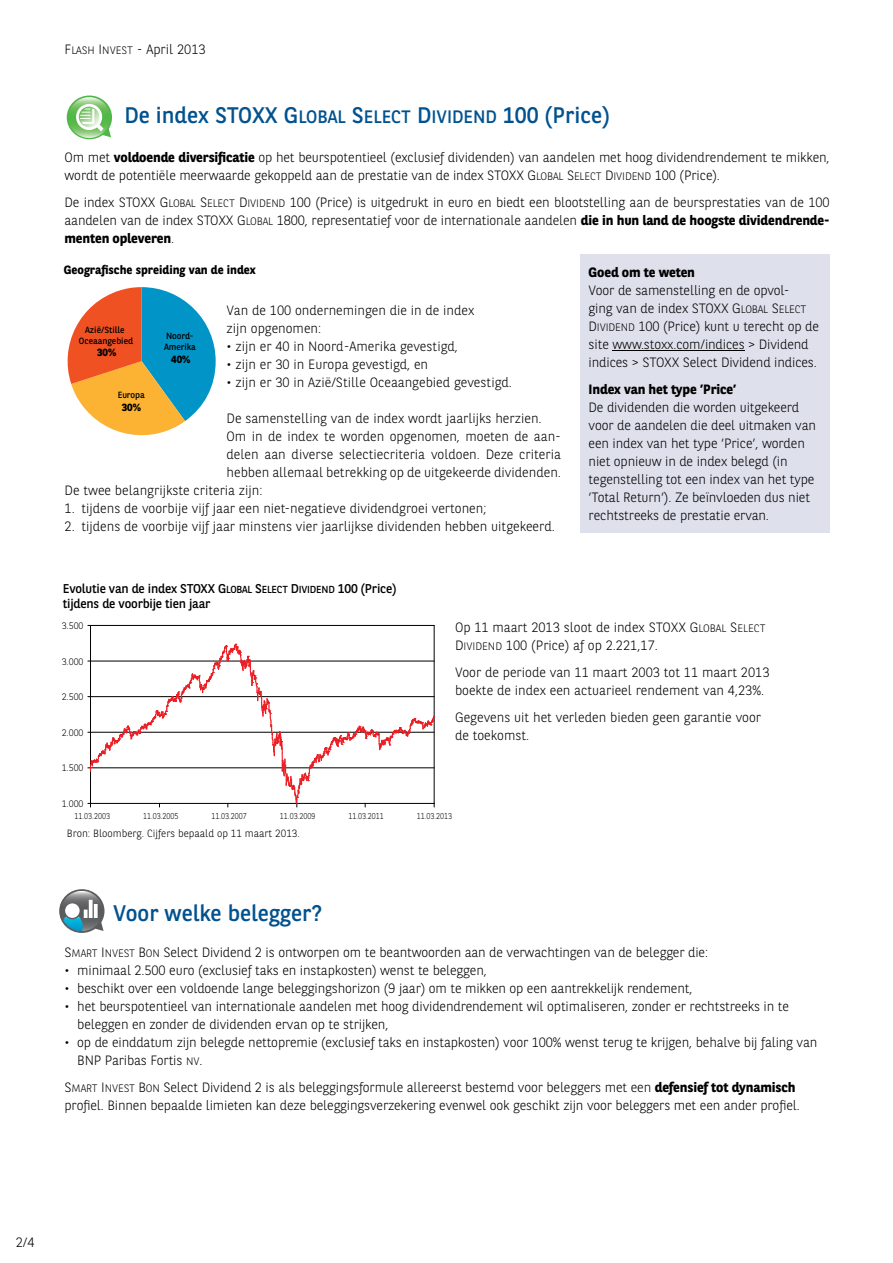
<style>
.page{position:relative;width:893px;height:1263px;background:#fff}
.page>*{position:absolute;margin:0;border:0;box-sizing:border-box;transform-origin:0 0}
.t1{font:22.5px "BNPP Sans";color:#00528f}
.t2{font:300 13.5px/18px "BNPP Sans";letter-spacing:-.01em;color:#000}
.t3{font:700 13.5px "BNPP Sans";letter-spacing:-.01em;color:#000}
.t4{font:12.75px/14.2px "BNPP Sans";letter-spacing:-.015em;color:#000}
.t5{font:700 12px "BNPP Sans";color:#000}
.t6{font:300 10.5px "BNPP Sans";color:#000}
.t7{font:700 10.35px "BNPP Sans";color:#000}
.t8{font:300 9.45px "BNPP Sans";color:#000}
.t9{font:9px/10.8px "BNPP Sans";color:#000;text-align:center}
.t10{font:300 8.55px "BNPP Sans";color:#000;scale:.89 1}
.s1{font-family:"BNPP Sans Light SC800";font-weight:400}
.s2{font-family:"BNPP Sans Light SC800";font-weight:400;font-size:10.8px}
.s3{font-family:"BNPP Sans SC800"}
.s4{font-family:"BNPP Sans SC800";font-size:18px}
.s5{font-weight:700}
.s6{font-family:"BNPP Sans SC800";font-size:10.2px}
</style>
<div class="page">
<svg style="left:67px;top:287px;width:149px;height:149px"></svg>
<div style="left:580px;top:254px;width:250px;height:278px;background:#dee0ec"></div>
<hr style="left:612px;top:350px;width:133px;height:1px;background:#000">
<svg style="left:67px;top:96px;width:45px;height:43px"></svg>
<svg style="left:59px;top:889px;width:46px;height:44px"></svg>
<hr style="left:91px;top:625px;width:343px;height:1px;background:#000">
<hr style="left:90px;top:625px;width:1px;height:178px;background:#000">
<hr style="left:434px;top:625px;width:1px;height:178px;background:#000">
<svg style="left:88px;top:643px;width:347px;height:164px"></svg>
<p class="t2" style="left:65px;top:39px;width:143px"><span class="s1">F</span><span class="s2">LASH</span> <span class="s1">I</span><span class="s2">NVEST</span> - April 2013</p>
<h1 class="t1" style="left:125px;top:100px;width:487px">De index STOXX <span class="s3">G</span><span class="s4">LOBAL</span> <span class="s3">S</span><span class="s4">ELECT</span> <span class="s3">D</span><span class="s4">IVIDEND</span> 100 (Price)</h1>
<p class="t2" style="left:65px;top:148px;width:767px">Om met <span class="s5">voldoende diversificatie</span> op het beurspotentieel (exclusief dividenden) van aandelen met hoog dividendrendement te mikken, wordt de potentiële meerwaarde gekoppeld aan de prestatie van de index STOXX <span class="s1">G</span><span class="s2">LOBAL</span> <span class="s1">S</span><span class="s2">ELECT</span> <span class="s1">D</span><span class="s2">IVIDEND</span> 100 (Price).</p>
<p class="t2" style="left:65px;top:193px;width:767px;text-align:justify">De index STOXX <span class="s1">G</span><span class="s2">LOBAL</span> <span class="s1">S</span><span class="s2">ELECT</span> <span class="s1">D</span><span class="s2">IVIDEND</span> 100 (Price) is uitgedrukt in euro en biedt een blootstelling aan de beursprestaties van de 100 aandelen van de index STOXX <span class="s1">G</span><span class="s2">LOBAL</span> 1800, representatief voor de internationale aandelen <span class="s5">die in hun land de hoogste dividendrende&shy;menten opleveren</span>.</p>
<p class="t5" style="left:64px;top:262px;width:194px">Geografische spreiding van de index</p>
<p class="t2" style="left:227px;top:301px;width:249px">Van de 100 ondernemingen die in de index zijn opgenomen:</p>
<p class="t2" style="left:227px;top:337px;width:233px">• zijn er 40 in Noord-Amerika gevestigd,</p>
<p class="t2" style="left:227px;top:355px;width:203px">• zijn er 30 in Europa gevestigd, en</p>
<p class="t2" style="left:227px;top:373px;width:287px">• zijn er 30 in Azië/Stille Oceaangebied gevestigd.</p>
<p class="t2" style="left:227px;top:409px;width:317px">De samenstelling van de index wordt jaarlijks herzien.</p>
<p class="t2" style="left:227px;top:427px;width:336px">Om in de index te worden opgenomen, moeten de aan-</p>
<p class="t2" style="left:227px;top:445px;width:336px">delen aan diverse selectiecriteria voldoen. Deze criteria</p>
<p class="t2" style="left:227px;top:463px;width:336px">hebben allemaal betrekking op de uitgekeerde dividenden.</p>
<p class="t2" style="left:65px;top:481px;width:200px">De twee belangrijkste criteria zijn:</p>
<p class="t2" style="left:65px;top:499px;width:423px">1. tijdens de voorbije vijf jaar een niet-negatieve dividendgroei vertonen;</p>
<p class="t2" style="left:65px;top:517px;width:492px">2. tijdens de voorbije vijf jaar minstens vier jaarlijkse dividenden hebben uitgekeerd.</p>
<p class="t9" style="left:79px;top:324px;width:56px">Azië/Stille<br>Oceaangebied</p>
<p class="t9" style="left:164px;top:330px;width:33px;text-align:left">Noord-<br>Amerika</p>
<p class="t7" style="left:97px;top:345px;width:21px">30%</p>
<p class="t7" style="left:171px;top:352px;width:21px">40%</p>
<p class="t9" style="left:118px;top:389px;width:29px">Europa</p>
<p class="t7" style="left:122px;top:400px;width:21px">30%</p>
<p class="t4" style="left:63px;top:581px;width:335px">Evolutie van de index STOXX <span class="s3">G</span><span class="s6">LOBAL</span> <span class="s3">S</span><span class="s6">ELECT</span> <span class="s3">D</span><span class="s6">IVIDEND</span> 100 (Price) tijdens de voorbije tien jaar</p>
<p class="t3" style="left:589px;top:263px;width:108px">Goed om te weten</p>
<p class="t2" style="left:589px;top:280px;width:232px">Voor de samenstelling en de opvol-<br>ging van de index STOXX <span class="s1">G</span><span class="s2">LOBAL</span> <span class="s1">S</span><span class="s2">ELECT </span><span class="s1">D</span><span class="s2">IVIDEND</span> 100 (Price) kunt u terecht op de site www.stoxx.com/indices &gt; Dividend indices &gt; STOXX Select Dividend indices.</p>
<p class="t3" style="left:589px;top:380px;width:149px">Index van het type ’Price’</p>
<p class="t2" style="left:589px;top:397px;width:229px">De dividenden die worden uitgekeerd voor de aandelen die deel uitmaken van een index van het type ’Price’, worden niet opnieuw in de index belegd (in tegenstelling tot een index van het type ’Total Return’). Ze beïnvloeden dus niet rechtstreeks de prestatie ervan.</p>
<p class="t2" style="left:455px;top:617px;width:312px">Op 11 maart 2013 sloot de index STOXX <span class="s1">G</span><span class="s2">LOBAL</span> <span class="s1">S</span><span class="s2">ELECT<br></span><span class="s1">D</span><span class="s2">IVIDEND</span> 100 (Price) af op 2.221,17.</p>
<p class="t2" style="left:455px;top:662px;width:316px">Voor de periode van 11 maart 2003 tot 11 maart 2013 boekte de index een actuarieel rendement van 4,23%.</p>
<p class="t2" style="left:455px;top:707px;width:308px">Gegevens uit het verleden bieden geen garantie voor de toekomst.</p>
<p class="t8" style="left:62px;top:619px;width:23px">3.500</p>
<p class="t8" style="left:62px;top:655px;width:23px">3.000</p>
<p class="t8" style="left:62px;top:690px;width:23px">2.500</p>
<p class="t8" style="left:62px;top:726px;width:23px">2.000</p>
<p class="t8" style="left:62px;top:761px;width:23px">1.500</p>
<p class="t8" style="left:62px;top:797px;width:23px">1.000</p>
<p class="t10" style="left:75px;top:810px;width:41px">11.03.2003</p>
<p class="t10" style="left:143px;top:810px;width:41px">11.03.2005</p>
<p class="t10" style="left:211px;top:810px;width:41px">11.03.2007</p>
<p class="t10" style="left:280px;top:810px;width:41px">11.03.2009</p>
<p class="t10" style="left:348px;top:810px;width:41px">11.03.2011</p>
<p class="t10" style="left:417px;top:810px;width:41px">11.03.2013</p>
<p class="t6" style="left:67px;top:826px;width:235px">Bron: Bloomberg. Cijfers bepaald op 11 maart 2013.</p>
<h1 class="t1" style="left:113px;top:897px;width:211px">Voor welke belegger?</h1>
<p class="t2" style="left:65px;top:942px;width:645px"><span class="s1">S</span><span class="s2">MART</span> <span class="s1">I</span><span class="s2">NVEST</span> <span class="s1">B</span><span class="s2">ON</span> Select Dividend 2 is ontworpen om te beantwoorden aan de verwachtingen van de belegger die:</p>
<p class="t2" style="left:65px;top:960px;width:424px">• minimaal 2.500 euro (exclusief taks en instapkosten) wenst te beleggen,</p>
<p class="t2" style="left:65px;top:978px;width:629px">• beschikt over een voldoende lange beleggingshorizon (9 jaar) om te mikken op een aantrekkelijk rendement,</p>
<p class="t2" style="left:77px;top:996px;width:713px;text-indent:-13px">• het beurspotentieel van internationale aandelen met hoog dividendrendement wil optimaliseren, zonder er rechtstreeks in te beleggen en zonder de dividenden ervan op te strijken,</p>
<p class="t2" style="left:77px;top:1032px;width:741px;text-indent:-13px">• op de einddatum zijn belegde nettopremie (exclusief taks en instapkosten) voor 100% wenst terug te krijgen, behalve bij faling van<br>BNP Paribas Fortis <span class="s2">NV</span>.</p>
<p class="t2" style="left:65px;top:1077px;width:737px"><span class="s1">S</span><span class="s2">MART</span> <span class="s1">I</span><span class="s2">NVEST</span> <span class="s1">B</span><span class="s2">ON</span> Select Dividend 2 is als beleggingsformule allereerst bestemd voor beleggers met een <span class="s5">defensief tot dynamisch </span>profiel. Binnen bepaalde limieten kan deze beleggingsverzekering evenwel ook geschikt zijn voor beleggers met een ander profiel.</p>
<p class="t2" style="left:16px;top:1232px;width:20px">2/4</p>
</div>
